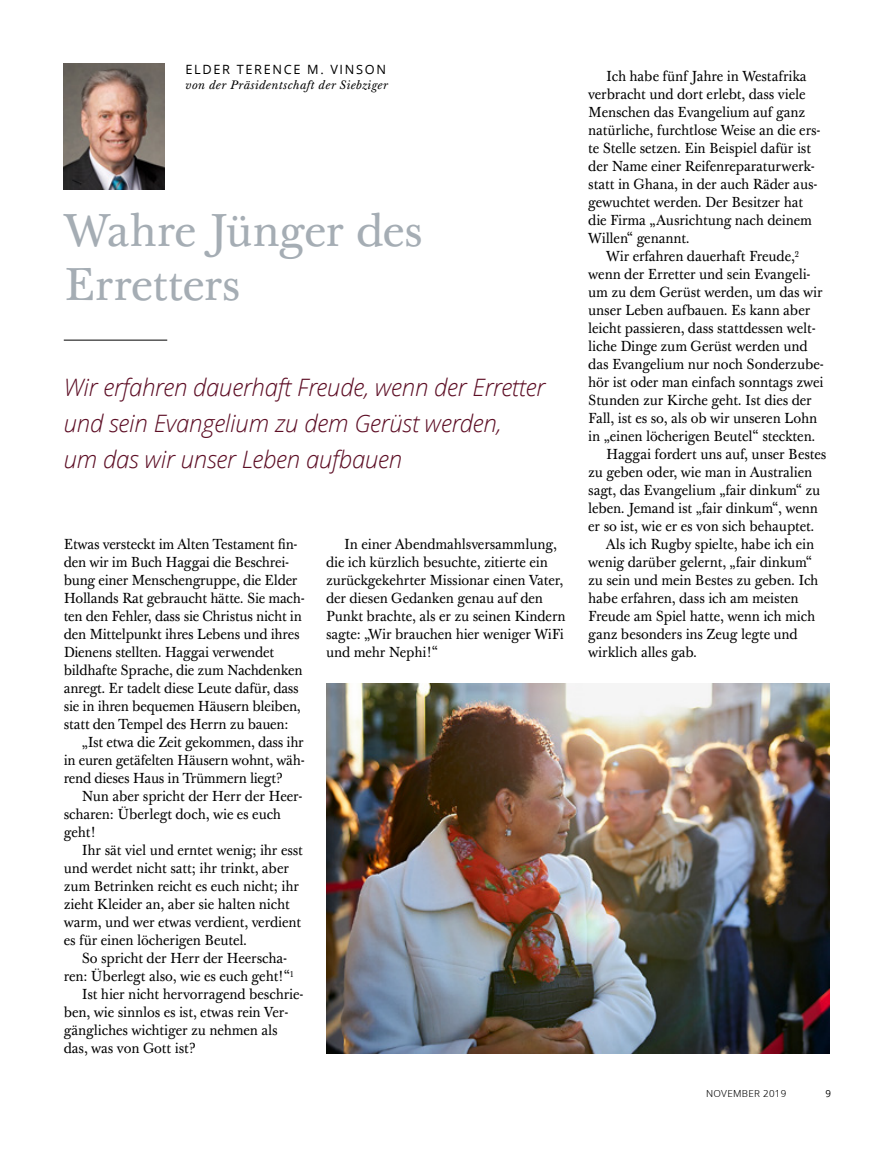
<style>
.page{position:relative;width:893px;height:1161px;background:#fff}
.page>*{position:absolute;margin:0;border:0;box-sizing:border-box;transform-origin:0 0}
.ARTCL_title{font:45px/54px "Mc Kaylds Lat";letter-spacing:-.02em;color:#a5adb4}
.ARTCL-kicker{font:italic 300 24px/36px "Zoramlds Lat";letter-spacing:-.01em;color:#5d0e25}
.ARTCL_para{font:14.25px/18px "Mc Kaylds Lat";letter-spacing:-.01em;color:#000;scale:.94 1}
.ARTCL_para_first{font:14.25px/18px "Mc Kaylds Lat";letter-spacing:-.02em;color:#000;scale:.94 1}
.ARTCL-BY_para_first{font:12.75px "Zoramlds Lat";letter-spacing:.13em;color:#000}
.ARTCL-BY_para{font:italic 12px "Mc Kaylds Lat";letter-spacing:.04em;color:#000}
.t1{font:9.75px "Zoramlds Lat";letter-spacing:.03em;color:#000}
.t2{font:9.75px "Zoramlds Lat";color:#000}
</style>
<div class="page">
<hr style="left:64px;top:340px;width:103px;height:1px;background:#000">
<img style="left:326px;top:683px;width:503px;height:370px">
<img style="left:64px;top:63px;width:100px;height:126px">
<p class="ARTCL-BY_para_first" style="left:185px;top:60px;width:202px">ELDER TERENCE M. VINSON</p>
<p class="ARTCL-BY_para" style="left:185px;top:75px;width:204px">von der Präsidentschaft der Siebziger</p>
<p class="ARTCL_title" style="left:64px;top:204px;width:361px">Wahre Jünger des<br>Erretters</p>
<p class="ARTCL-kicker" style="left:64px;top:369px;width:483px">Wir erfahren dauerhaft Freude, wenn der Erretter und sein Evangelium zu dem Gerüst werden,<br>um das wir unser Leben aufbauen</p>
<p class="ARTCL_para_first" style="left:64px;top:535px;width:258px">Etwas versteckt im Alten Testament fin&shy;den wir im Buch Haggai die Beschrei&shy;bung einer Menschengruppe, die Elder Hollands Rat gebraucht hätte. Sie mach&shy;ten den Fehler, dass sie Christus nicht in den Mittelpunkt ihres Lebens und ihres Dienens stellten. Haggai verwendet bildhafte Sprache, die zum Nachdenken anregt. Er tadelt diese Leute dafür, dass sie in ihren bequemen Häusern bleiben, statt den Tempel des Herrn zu bauen:</p>
<p class="ARTCL_para" style="left:64px;top:733px;width:258px;text-align:justify;text-indent:18px">„Ist etwa die Zeit gekommen, dass ihr in euren getäfelten Häusern wohnt, wäh&shy;rend dieses Haus in Trümmern liegt?</p>
<p class="ARTCL_para" style="left:64px;top:787px;width:256px;text-indent:18px">Nun aber spricht der Herr der Heer&shy;scharen: Überlegt doch, wie es euch geht!</p>
<p class="ARTCL_para" style="left:64px;top:841px;width:256px;text-indent:18px">Ihr sät viel und erntet wenig; ihr esst und werdet nicht satt; ihr trinkt, aber zum Betrinken reicht es euch nicht; ihr zieht Kleider an, aber sie halten nicht warm, und wer etwas verdient, verdient es für einen löcherigen Beutel.</p>
<p class="ARTCL_para" style="left:64px;top:949px;width:246px;text-indent:18px">So spricht der Herr der Heerscha&shy;ren: Überlegt also, wie es euch geht!“<sup>1</sup></p>
<p class="ARTCL_para" style="left:64px;top:985px;width:256px;text-indent:18px">Ist hier nicht hervorragend beschrie&shy;ben, wie sinnlos es ist, etwas rein Ver&shy;gängliches wichtiger zu nehmen als das, was von Gott ist?</p>
<p class="ARTCL_para" style="left:326px;top:535px;width:256px;text-indent:18px">In einer Abendmahlsversammlung, die ich kürzlich besuchte, zitierte ein zurückgekehrter Missionar einen Vater, der diesen Gedanken genau auf den Punkt brachte, als er zu seinen Kindern sagte: „Wir brauchen hier weniger WiFi und mehr Nephi!“</p>
<p class="ARTCL_para" style="left:588px;top:67px;width:249px;text-indent:18px">Ich habe fünf Jahre in Westafrika verbracht und dort erlebt, dass viele Menschen das Evangelium auf ganz natürliche, furchtlose Weise an die ers&shy;te Stelle setzen. Ein Beispiel dafür ist der Name einer Reifenreparaturwerk&shy;statt in Ghana, in der auch Räder aus&shy;gewuchtet werden. Der Besitzer hat die Firma „Ausrichtung nach deinem Willen“ genannt.</p>
<p class="ARTCL_para" style="left:588px;top:247px;width:252px;text-indent:18px">Wir erfahren dauerhaft Freude,<sup>2 </sup>wenn der Erretter und sein Evangeli&shy;um zu dem Gerüst werden, um das wir unser Leben aufbauen. Es kann aber leicht passieren, dass stattdessen welt&shy;liche Dinge zum Gerüst werden und das Evangelium nur noch Sonderzube&shy;hör ist oder man einfach sonntags zwei Stunden zur Kirche geht. Ist dies der Fall, ist es so, als ob wir unseren Lohn in „einen löcherigen Beutel“ steckten.</p>
<p class="ARTCL_para" style="left:588px;top:445px;width:255px;text-indent:18px">Haggai fordert uns auf, unser Bestes zu geben oder, wie man in Australien sagt, das Evangelium „fair dinkum“ zu leben. Jemand ist „fair dinkum“, wenn er so ist, wie er es von sich behauptet.</p>
<p class="ARTCL_para" style="left:588px;top:535px;width:246px;text-indent:18px">Als ich Rugby spielte, habe ich ein wenig darüber gelernt, „fair dinkum“ zu sein und mein Bestes zu geben. Ich habe erfahren, dass ich am meisten<br>Freude am Spiel hatte, wenn ich mich ganz besonders ins Zeug legte und wirklich alles gab.</p>
<p class="t1" style="left:706px;top:1086px;width:82px">NOVEMBER 2019</p>
<p class="t2" style="left:825px;top:1086px;width:7px">9</p>
</div>
